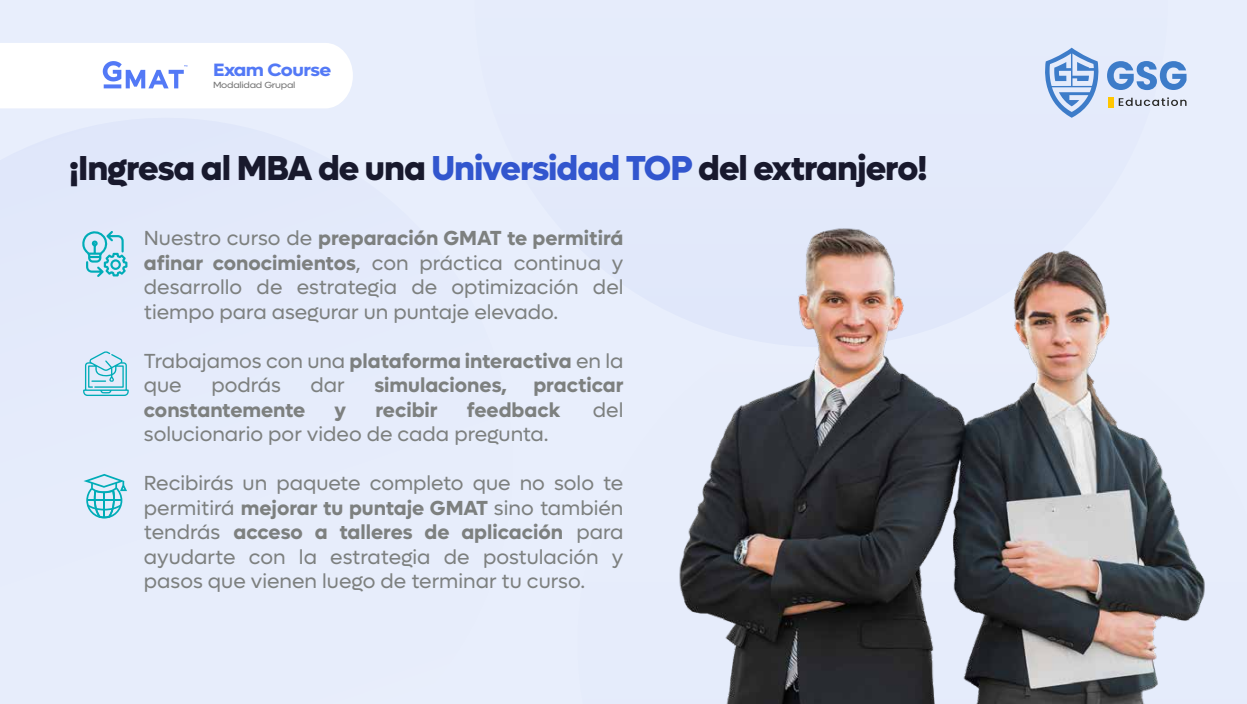
<style>
.page{position:relative;width:1247px;height:704px;background:#fff}
.page>*{position:absolute;margin:0;border:0;box-sizing:border-box;transform-origin:0 0}
.t1{font:800 34.75px "Lufga";letter-spacing:-.03em;color:#18192d}
.t2{font:20.38px/24.5px "Lufga";color:#7d807f;text-align:justify}
.t3{font:700 20.38px "Lufga";color:#7d807f}
.t4{font:700 17.88px "Lufga";letter-spacing:-.03em;color:#5379f6;scale:1.11 1}
.t5{font:8.88px "Lufga";letter-spacing:-.03em;color:#757575;scale:1.11 1}
.s1{color:#3256ce}
.s2{font-weight:700}
</style>
<div class="page">
<div style="left:0;top:0;width:1247px;height:703px;background:#e8eefc"></div>
<img style="left:679px;top:228px;width:526px;height:475px">
<div style="left:1107px;top:97px;width:6px;height:10px;background:#ffc600"></div>
<svg style="left:1107px;top:61px;width:79px;height:29px"></svg>
<svg style="left:1119px;top:97px;width:67px;height:9px"></svg>
<svg style="left:1045px;top:48px;width:54px;height:70px"></svg>
<div style="left:0;top:43px;width:353px;height:65px;background:#fff"></div>
<svg style="left:82px;top:231px;width:46px;height:46px"></svg>
<svg style="left:83px;top:351px;width:46px;height:45px"></svg>
<svg style="left:84px;top:474px;width:43px;height:44px"></svg>
<p class="t4" style="left:213px;top:59px;width:108px">Exam Course</p>
<p class="t5" style="left:213px;top:80px;width:76px">Modalidad Grupal</p>
<h1 class="t1" style="left:69px;top:147px;width:860px">¡Ingresa al MBA de una <span class="s1">Universidad TOP</span> del extranjero!</h1>
<p class="t2" style="left:144px;top:226px;width:481px">Nuestro curso de <span class="s2">preparación GMAT te permitirá afinar conocimientos</span>, con práctica continua y desarrollo de estrategia de optimización del tiempo para asegurar un puntaje elevado.</p>
<p class="t2" style="left:144px;top:348px;width:481px">Trabajamos con una <span class="s2">plataforma interactiva</span> en la que</p>
<p class="t2" style="left:211px;top:372px;width:71px">podrás</p>
<p class="t2" style="left:311px;top:372px;width:36px">dar</p>
<p class="t3" style="left:374px;top:372px;width:134px">simulaciones,</p>
<p class="t3" style="left:533px;top:372px;width:92px">practicar</p>
<p class="t3" style="left:144px;top:397px;width:163px">constantemente</p>
<p class="t3" style="left:335px;top:397px;width:13px">y</p>
<p class="t3" style="left:375px;top:397px;width:64px">recibir</p>
<p class="t3" style="left:467px;top:397px;width:95px">feedback</p>
<p class="t2" style="left:593px;top:397px;width:32px">del</p>
<p class="t2" style="left:144px;top:421px;width:406px">solucionario por video de cada pregunta.</p>
<p class="t2" style="left:144px;top:470px;width:481px">Recibirás un paquete completo que no solo te permitirá <span class="s2">mejorar tu puntaje GMAT</span> sino también tendrás <span class="s2">acceso a talleres de aplicación</span> para ayudarte con la estrategia de postulación y pasos que vienen luego de terminar tu curso.</p>
</div>
